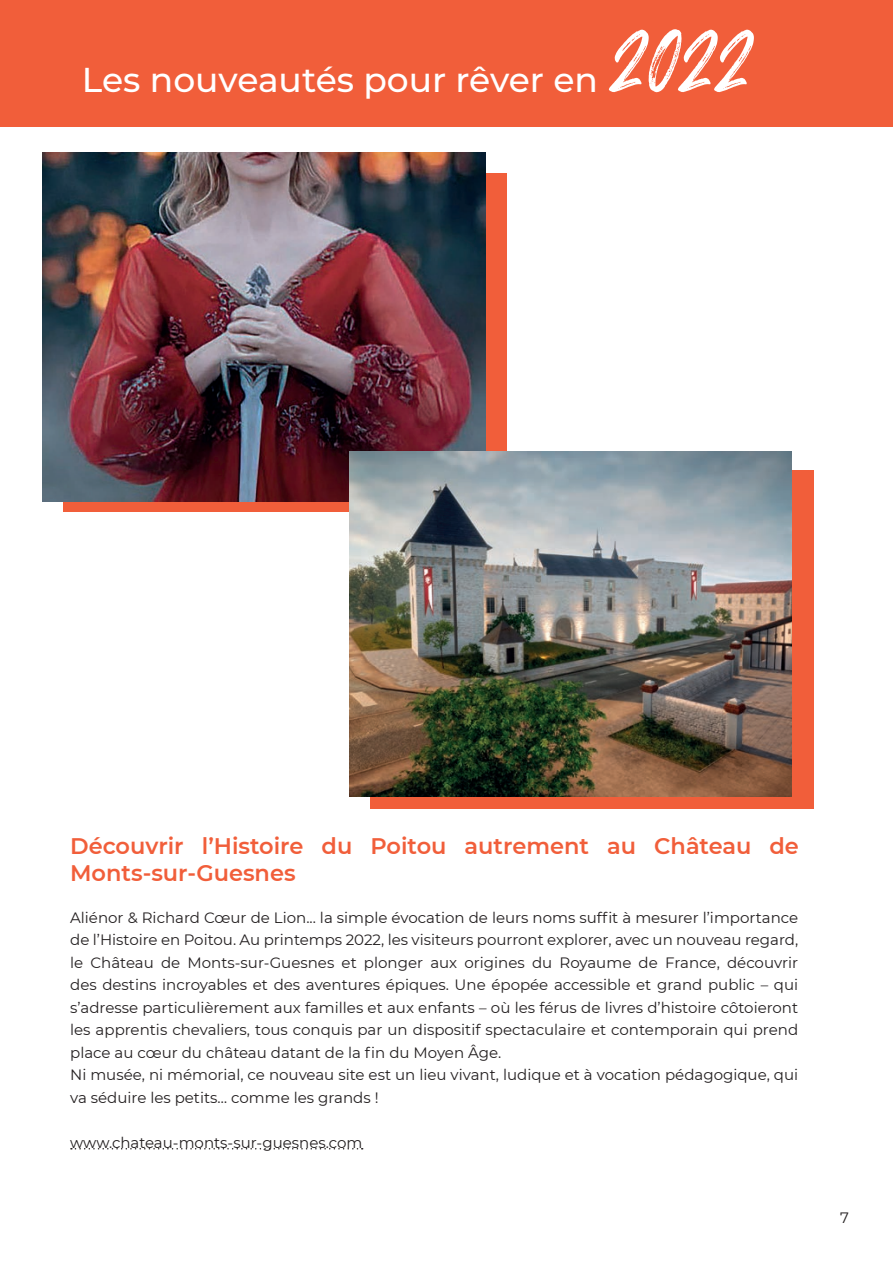
<style>
.page{position:relative;width:893px;height:1263px;background:#fff}
.page>*{position:absolute;margin:0;border:0;box-sizing:border-box;transform-origin:0 0}
.t1{font:90px "Kingston";color:#fff}
.Titre_4{font:500 34.5px "Montserrat";color:#fff}
.t2{font:600 22.5px/27px "Montserrat";color:#f15e3a}
.t3{font:15px/22.5px "Montserrat";color:#231f20;text-align:justify}
</style>
<div class="page">
<svg style="left:63px;top:173px;width:444px;height:339px;background:#e05a3b"></svg>
<div style="left:0;top:0;width:893px;height:126px;background:#f15e3a"></div>
<img style="left:43px;top:152px;width:442px;height:349px">
<svg style="left:71px;top:1148px;width:292px;height:1px"></svg>
<div style="left:370px;top:470px;width:444px;height:338px;background:#f15e3a"></div>
<img style="left:349px;top:452px;width:443px;height:344px">
<p class="Titre_4" style="left:82px;top:56px;width:518px">Les nouveautés pour rêver en</p>
<p class="t1" style="left:612px;top:4px;width:143px">2022</p>
<p class="t2" style="left:70px;top:831px;width:730px">Découvrir l’Histoire du Poitou autrement au Château de<br>Monts-sur-Guesnes</p>
<p class="t3" style="left:70px;top:905px;width:730px">Aliénor &amp; Richard Cœur de Lion... la simple évocation de leurs noms suffit à mesurer l’importance de l’Histoire en Poitou. Au printemps 2022, les visiteurs pourront explorer, avec un nouveau regard, le Château de Monts-sur-Guesnes et plonger aux origines du Royaume de France, découvrir des destins incroyables et des aventures épiques. Une épopée accessible et grand public – qui s’adresse particulièrement aux familles et aux enfants – où les férus de livres d’histoire côtoieront les apprentis chevaliers, tous conquis par un dispositif spectaculaire et contemporain qui prend place au cœur du château datant de la fin du Moyen Âge.</p>
<p class="t3" style="left:70px;top:1063px;width:729px">Ni musée, ni mémorial, ce nouveau site est un lieu vivant, ludique et à vocation pédagogique, qui va séduire les petits… comme les grands !</p>
<p class="t3" style="left:70px;top:1130px;width:294px">www.chateau-monts-sur-guesnes.com</p>
<p class="t3" style="left:840px;top:1206px;width:10px">7</p>
</div>
